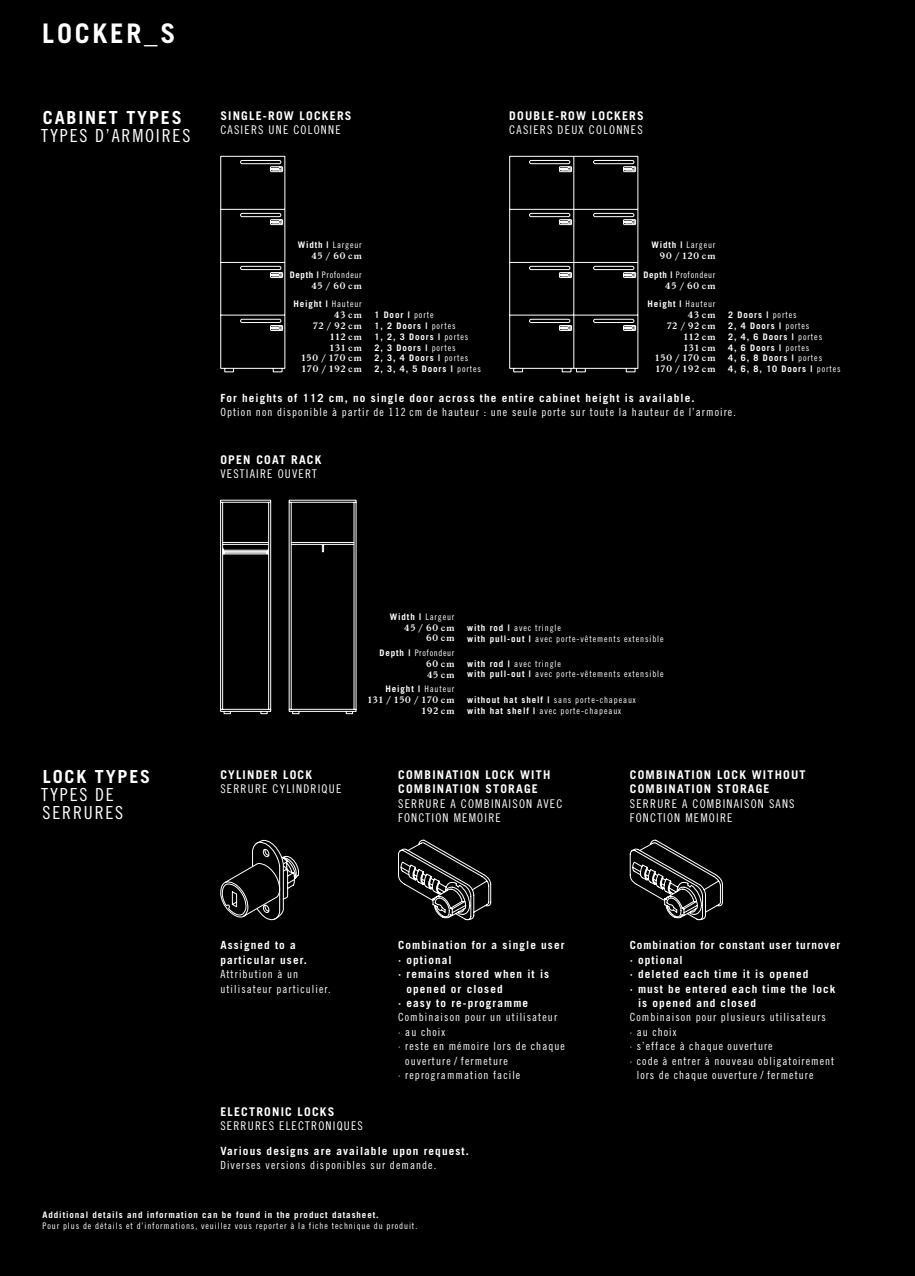
<style>
.page{position:relative;width:915px;height:1276px;background:#fff}
.page>*{position:absolute;margin:0;border:0;box-sizing:border-box;transform-origin:0 0}
.t1{font:700 27px "Trade Gothic LT Std";letter-spacing:.1em;color:#fff}
.t2{font:18px/18px "Trade Gothic LT Std Cn 18";letter-spacing:.1em;color:#fff}
.t3{font:700 18px "Trade Gothic LT Std";letter-spacing:.1em;color:#fff}
.t4{font:12px/14.4px "Trade Gothic LT Std Cn 18";letter-spacing:.1em;color:#fff}
.t5{font:700 12px/14.4px "Trade Gothic LT Std";letter-spacing:.1em;color:#fff}
.t6{font:11.25px/14.4px "Trade Gothic LT Std Cn 18";letter-spacing:.095em;color:#fff}
.t7{font:700 11.25px/14.4px "Trade Gothic LT Std";letter-spacing:.095em;color:#fff}
.t8{font:700 11.25px "Trade Gothic LT Std";letter-spacing:.075em;color:#fff}
.t9{font:9px/10.8px "Trade Gothic LT Std Cn 18";letter-spacing:.1em;color:#fff}
.t10{font:700 9px/10.8px "Trade Gothic LT Std";letter-spacing:.1em;color:#fff}
.t11{font:600 9px/10.8px "Larish Neue";letter-spacing:.1em;color:#fff;text-align:right}
.t12{font:9px "Trade Gothic LT Std Cn 18";letter-spacing:.07em;color:#fff}
.s1{font-family:"Trade Gothic LT Std";font-weight:700}
.s2{font-family:"Trade Gothic LT Std Cn 18";font-weight:400}
</style>
<div class="page">
<div style="left:0;top:0;width:914px;height:1276px;background:#000"></div>
<svg style="left:220px;top:839px;width:80px;height:81px"></svg>
<svg style="left:398px;top:839px;width:93px;height:81px"></svg>
<svg style="left:629px;top:839px;width:94px;height:81px"></svg>
<svg style="left:220px;top:499px;width:51px;height:215px"></svg>
<div style="left:289px;top:709px;width:67px;height:3px;border:1px solid #fff"></div>
<hr style="left:289px;top:502px;width:1px;height:207px;background:#fff">
<hr style="left:291px;top:502px;width:1px;height:207px;background:#fff">
<hr style="left:353px;top:502px;width:1px;height:207px;background:#fff">
<hr style="left:355px;top:502px;width:1px;height:207px;background:#fff">
<hr style="left:291px;top:542px;width:62px;height:1px;background:#fff">
<hr style="left:291px;top:544px;width:62px;height:1px;background:#fff">
<svg style="left:292px;top:711px;width:7px;height:3px"></svg>
<svg style="left:346px;top:711px;width:7px;height:3px"></svg>
<svg style="left:322px;top:545px;width:2px;height:7px"></svg>
<svg style="left:220px;top:156px;width:65px;height:216px"></svg>
<svg style="left:509px;top:156px;width:129px;height:216px"></svg>
<h1 class="t1" style="left:42px;top:17px;width:134px">LOCKER_S</h1>
<h2 class="t3" style="left:43px;top:106px;width:140px">CABINET TYPES</h2>
<h2 class="t2" style="left:41px;top:126px;width:150px">TYPES D’ARMOIRES</h2>
<p class="t5" style="left:220px;top:108px;width:133px">SINGLE-ROW LOCKERS</p>
<p class="t4" style="left:220px;top:122px;width:122px">CASIERS UNE COLONNE</p>
<p class="t5" style="left:509px;top:108px;width:136px">DOUBLE-ROW LOCKERS</p>
<p class="t4" style="left:509px;top:122px;width:135px">CASIERS DEUX COLONNES</p>
<p class="t9" style="left:651px;top:240px;width:65px"><span class="s1">Width |</span> Largeur</p>
<p class="t11" style="left:659px;top:250px;width:57px">90 / 120 cm</p>
<p class="t12" style="left:643px;top:269px;width:73px"><span class="s1">Depth |</span> Profondeur</p>
<p class="t11" style="left:665px;top:279px;width:52px">45 / 60cm</p>
<p class="t10" style="left:647px;top:299px;width:69px">Height | <span class="s2">Hauteur</span></p>
<p class="t11" style="left:655px;top:309px;width:62px">43 cm<br>72 / 92cm<br>112 cm<br>131 cm<br>150 / 170 cm<br>170 / 192 cm</p>
<p class="t10" style="left:728px;top:309px;width:114px">2 Doors | <span class="s2">portes<br></span>2, 4 Doors | <span class="s2">portes<br></span>2, 4, 6 Doors | <span class="s2">portes<br></span>4, 6 Doors | <span class="s2">portes<br></span>4, 6, 8 Doors | <span class="s2">portes<br></span>4, 6, 8, 10 Doors | <span class="s2">portes</span></p>
<p class="t7" style="left:220px;top:390px;width:475px">For heights of 112 cm, no single door across the entire cabinet height is available.</p>
<p class="t6" style="left:220px;top:405px;width:517px">Option non disponible à partir de 112 cm de hauteur : une seule porte sur toute la hauteur de l’armoire.</p>
<p class="t9" style="left:297px;top:240px;width:65px"><span class="s1">Width |</span> Largeur</p>
<p class="t11" style="left:311px;top:250px;width:52px">45 / 60cm</p>
<p class="t12" style="left:290px;top:269px;width:73px"><span class="s1">Depth |</span> Profondeur</p>
<p class="t11" style="left:311px;top:279px;width:52px">45 / 60cm</p>
<p class="t10" style="left:293px;top:299px;width:69px">Height | <span class="s2">Hauteur</span></p>
<p class="t11" style="left:301px;top:309px;width:62px">43 cm<br>72 / 92cm<br>112 cm<br>131 cm<br>150 / 170 cm<br>170 / 192 cm</p>
<p class="t10" style="left:374px;top:309px;width:108px">1 Door | <span class="s2">porte<br></span>1, 2 Doors | <span class="s2">portes<br></span>1, 2, 3 Doors | <span class="s2">portes<br></span>2, 3 Doors | <span class="s2">portes<br></span>2, 3, 4 Doors | <span class="s2">portes<br></span>2, 3, 4, 5 Doors | <span class="s2">portes</span></p>
<p class="t5" style="left:220px;top:452px;width:102px">OPEN COAT RACK</p>
<p class="t4" style="left:220px;top:466px;width:98px">VESTIAIRE OUVERT</p>
<h2 class="t3" style="left:43px;top:766px;width:109px">LOCK TYPES</h2>
<h2 class="t2" style="left:41px;top:785px;width:83px">TYPES DE<br>SERRURES</h2>
<p class="t5" style="left:220px;top:767px;width:93px">CYLINDER LOCK</p>
<p class="t4" style="left:220px;top:781px;width:122px">SERRURE CYLINDRIQUE</p>
<p class="t9" style="left:389px;top:611px;width:66px"><span class="s1">Width |</span> Largeur</p>
<p class="t11" style="left:404px;top:621px;width:52px">45 / 60cm<br>60 cm</p>
<p class="t12" style="left:379px;top:647px;width:76px"><span class="s1">Depth |</span> Profondeur</p>
<p class="t11" style="left:426px;top:657px;width:30px;text-align:left">60 cm<br>45 cm</p>
<p class="t10" style="left:385px;top:683px;width:70px">Height | <span class="s2">Hauteur</span></p>
<p class="t11" style="left:367px;top:694px;width:88px">131 / 150 / 170 cm<br>192 cm</p>
<p class="t9" style="left:467px;top:622px;width:198px"><span class="s1">with rod |</span> avec tringle<br><span class="s1">with pull-out |</span> avec porte-vêtements extensible</p>
<p class="t9" style="left:467px;top:658px;width:198px"><span class="s1">with rod |</span> avec tringle<br><span class="s1">with pull-out |</span> avec porte-vêtements extensible</p>
<p class="t9" style="left:467px;top:694px;width:170px"><span class="s1">without hat shelf |</span> sans porte-chapeaux <span class="s1">with hat shelf |</span> avec porte-chapeaux</p>
<p class="t5" style="left:398px;top:767px;width:154px">COMBINATION LOCK WITH<br>COMBINATION STORAGE</p>
<p class="t4" style="left:398px;top:796px;width:166px">SERRURE A COMBINAISON AVEC<br>FONCTION MEMOIRE</p>
<p class="t5" style="left:629px;top:767px;width:177px">COMBINATION LOCK WITHOUT<br>COMBINATION STORAGE</p>
<p class="t4" style="left:629px;top:796px;width:166px">SERRURE A COMBINAISON SANS<br>FONCTION MEMOIRE</p>
<p class="t7" style="left:220px;top:938px;width:88px">Assigned to a particular user.</p>
<p class="t6" style="left:220px;top:967px;width:112px">Attribution à un utilisateur particulier.</p>
<p class="t7" style="left:398px;top:938px;width:168px">Combination for a single user</p>
<p class="t7" style="left:398px;top:952px;width:55px">· optional</p>
<p class="t7" style="left:398px;top:967px;width:152px">· remains stored when it is</p>
<p class="t7" style="left:406px;top:981px;width:98px">opened or closed</p>
<p class="t7" style="left:398px;top:995px;width:131px">· easy to re-programme</p>
<p class="t6" style="left:398px;top:1010px;width:160px">Combinaison pour un utilisateur</p>
<p class="t6" style="left:398px;top:1024px;width:49px">· au choix</p>
<p class="t6" style="left:398px;top:1039px;width:168px">· reste en mémoire lors de chaque</p>
<p class="t6" style="left:405px;top:1053px;width:104px">ouverture / fermeture</p>
<p class="t6" style="left:398px;top:1067px;width:124px">· reprogrammation facile</p>
<p class="t8" style="left:629px;top:938px;width:212px">Combination for constant user turnover</p>
<p class="t7" style="left:629px;top:952px;width:54px">· optional</p>
<p class="t7" style="left:629px;top:967px;width:180px">· deleted each time it is opened</p>
<p class="t7" style="left:629px;top:981px;width:207px">· must be entered each time the lock</p>
<p class="t7" style="left:638px;top:995px;width:119px">is opened and closed</p>
<p class="t6" style="left:629px;top:1010px;width:197px">Combinaison pour plusieurs utilisateurs</p>
<p class="t6" style="left:629px;top:1024px;width:48px">· au choix</p>
<p class="t6" style="left:629px;top:1039px;width:144px">· s’efface à chaque ouverture</p>
<p class="t6" style="left:629px;top:1053px;width:206px">· code à entrer à nouveau obligatoirement</p>
<p class="t6" style="left:636px;top:1067px;width:178px">lors de chaque ouverture / fermeture</p>
<p class="t5" style="left:220px;top:1104px;width:116px">ELECTRONIC LOCKS</p>
<p class="t4" style="left:220px;top:1118px;width:144px">SERRURES ELECTRONIQUES</p>
<p class="t7" style="left:220px;top:1143px;width:250px">Various designs are available upon request.</p>
<p class="t6" style="left:220px;top:1158px;width:217px">Diverses versions disponibles sur demande.</p>
<p class="t10" style="left:43px;top:1209px;width:337px">Additional details and information can be found in the product datasheet.</p>
<p class="t9" style="left:43px;top:1220px;width:376px">Pour plus de détails et d’informations, veuillez vous reporter à la fiche technique du produit.</p>
</div>
